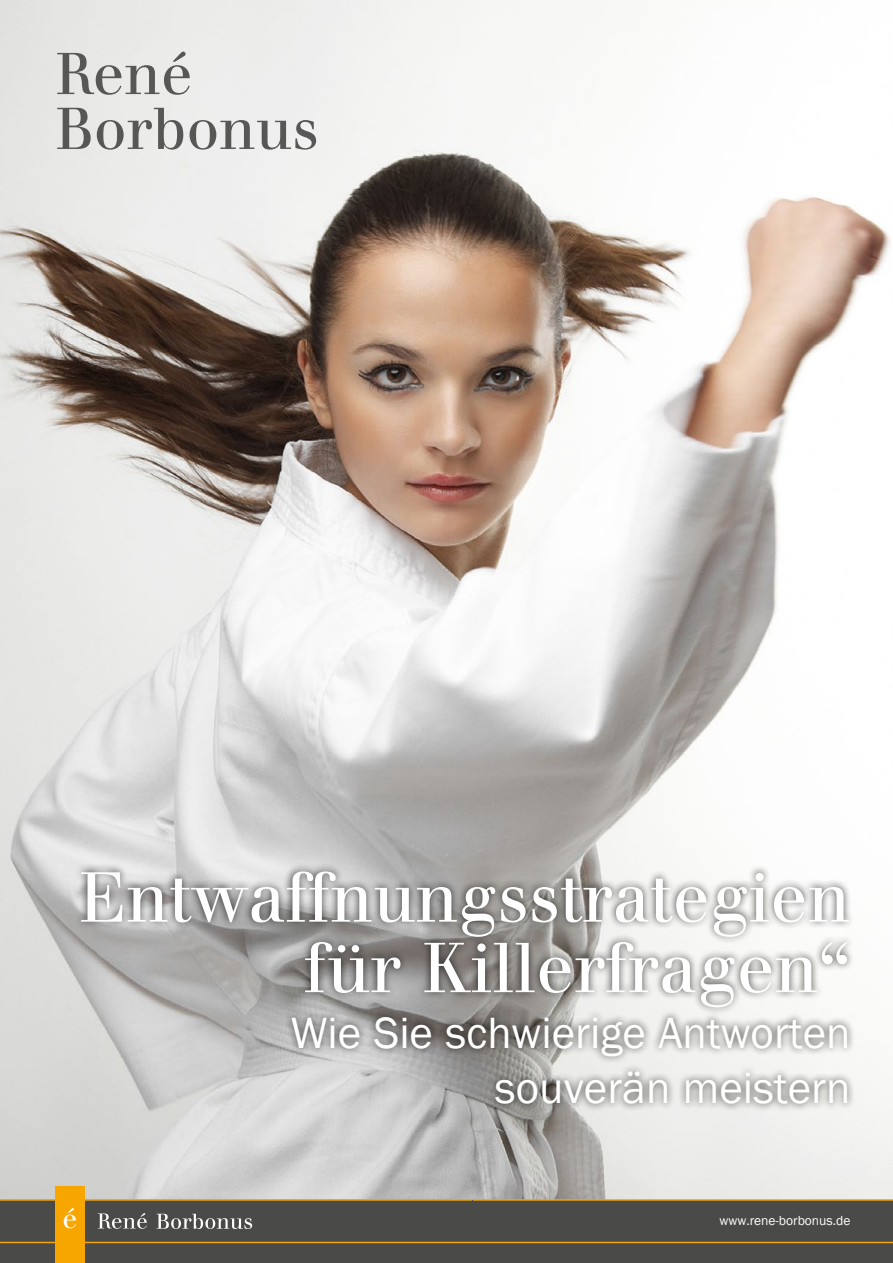
<style>
.page{position:relative;width:893px;height:1263px;background:#fff}
.page>*{position:absolute;margin:0;border:0;box-sizing:border-box;transform-origin:0 0}
.t1{font:69px/70.5px "Walbaum";color:#fff;text-align:right}
.t2{font:57.6px/54.9px "Walbaum";color:#575756}
.t3{font:45px/55.5px "Franklin Gothic";color:#fff;text-align:right}
.t4{font:27px "Walbaum";color:#fff}
.t5{font:13.5px "Franklin Gothic";color:#fff}
</style>
<div class="page">
<img style="left:0;top:0;width:893px;height:1199px">
<div style="left:0;top:1200px;width:893px;height:63px;background:#4a4a49"></div>
<hr style="left:0;top:1199px;width:893px;height:2px;background:#f7a600">
<div style="left:55px;top:1186px;width:30px;height:77px;background:#f7a600"></div>
<svg style="left:98px;top:1213px;width:49px;height:16px"></svg>
<svg style="left:156px;top:1214px;width:96px;height:15px"></svg>
<hr style="left:0;top:1242px;width:893px;height:1px;background:#f7a600">
<div style="left:74px;top:863px;width:783px;height:249px;background:#000;opacity:.75"></div>
<p class="t2" style="left:55px;top:47px;width:265px">René<br>Borbonus</p>
<h1 class="t1" style="left:79px;top:862px;width:773px">Entwaffnungsstrategien für Killerfragen“</h1>
<p class="t3" style="left:291px;top:1006px;width:561px">Wie Sie schwierige Antworten souverän meistern</p>
<p class="t4" style="left:63px;top:1202px;width:17px">é</p>
<p class="t5" style="left:719px;top:1212px;width:133px">www.rene-borbonus.de</p>
</div>
